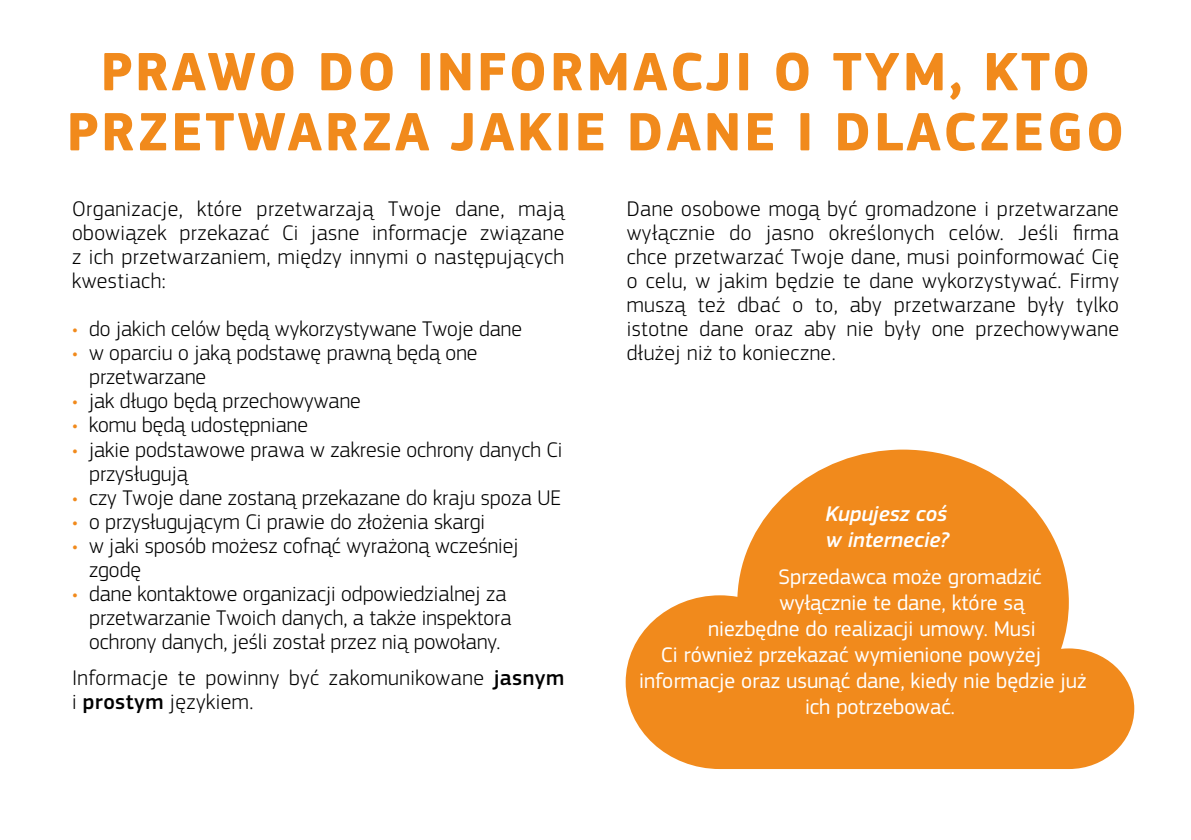
<style>
.page{position:relative;width:1191px;height:840px;background:#fff}
.page>*{position:absolute;margin:0;border:0;box-sizing:border-box;transform-origin:0 0}
._2-Title{font:700 56px/60px "EC Square Sans Pro";letter-spacing:.05em;color:#f18a1c;text-align:center}
._4-Body_Black{font:300 22px/24px "EC Square Sans Pro";color:#000}
.t1{font:22px "EC Square Sans Pro";color:#fff}
._4-Body_Black-2{font:300 22px/24px "EC Square Sans Pro";letter-spacing:.02em;color:#000}
.t2{font:italic 500 22px/26px "EC Square Sans Pro";color:#fff}
.s1{color:#f18a1c}
.s2{font-weight:500}
</style>
<div class="page">
<svg style="left:625px;top:449px;width:509px;height:319px;fill:#f18a1c"></svg>
<h1 class="_2-Title" style="left:67px;top:44px;width:1059px">PRAWO DO INFORMACJI O TYM, KTO<br>PRZETWARZA JAKIE DANE I DLACZEGO</h1>
<p class="_4-Body_Black" style="left:72px;top:197px;width:494px;text-align:justify">Organizacje, które przetwarzają Twoje dane, mają obowiązek przekazać Ci jasne informacje związane z ich przetwarzaniem, między innymi o następujących kwestiach:</p>
<p class="_4-Body_Black" style="left:72px;top:317px;width:451px"><span class="s1">•</span> do jakich celów będą wykorzystywane Twoje dane</p>
<p class="_4-Body_Black" style="left:89px;top:341px;width:390px;text-indent:-17px"><span class="s1">•</span> w oparciu o jaką podstawę prawną będą one przetwarzane</p>
<p class="_4-Body_Black" style="left:72px;top:389px;width:290px"><span class="s1">•</span> jak długo będą przechowywane</p>
<p class="_4-Body_Black" style="left:72px;top:413px;width:237px"><span class="s1">•</span> komu będą udostępniane</p>
<p class="_4-Body_Black" style="left:89px;top:437px;width:475px;text-indent:-17px"><span class="s1">•</span> jakie podstawowe prawa w zakresie ochrony danych Ci przysługują</p>
<p class="_4-Body_Black" style="left:72px;top:485px;width:490px"><span class="s1">•</span> czy Twoje dane zostaną przekazane do kraju spoza UE</p>
<p class="_4-Body_Black" style="left:72px;top:509px;width:414px"><span class="s1">•</span> o przysługującym Ci prawie do złożenia skargi</p>
<p class="_4-Body_Black" style="left:89px;top:533px;width:431px;text-indent:-17px"><span class="s1">•</span> w jaki sposób możesz cofnąć wyrażoną wcześniej zgodę</p>
<p class="_4-Body_Black" style="left:89px;top:581px;width:424px;text-indent:-17px"><span class="s1">•</span> dane kontaktowe organizacji odpowiedzialnej za przetwarzanie Twoich danych, a także inspektora ochrony danych, jeśli został przez nią powołany.</p>
<p class="_4-Body_Black-2" style="left:72px;top:665px;width:494px">Informacje te powinny być zakomunikowane <span class="s2">jasnym </span>i <span class="s2">prostym</span> językiem.</p>
<p class="_4-Body_Black" style="left:626px;top:197px;width:494px;text-align:justify">Dane osobowe mogą być gromadzone i przetwarzane wyłącznie do jasno określonych celów. Jeśli firma chce przetwarzać Twoje dane, musi poinformować Cię o celu, w jakim będzie te dane wykorzystywać. Firmy muszą też dbać o to, aby przetwarzane były tylko istotne dane oraz aby nie były one przechowywane dłużej niż to konieczne.</p>
<p class="t2" style="left:825px;top:500px;width:125px">Kupujesz coś w internecie?</p>
<p class="t1" style="left:778px;top:563px;width:265px">Sprzedawca może gromadzić</p>
<p class="t1" style="left:779px;top:589px;width:247px">wyłącznie te dane, które są</p>
<p class="t1" style="left:708px;top:615px;width:329px">niezbędne do realizacji umowy. Musi</p>
<p class="t1" style="left:661px;top:641px;width:381px">Ci również przekazać wymienione powyżej</p>
<p class="t1" style="left:639px;top:667px;width:449px">informacje oraz usunąć dane, kiedy nie będzie już</p>
<p class="t1" style="left:805px;top:693px;width:151px">ich potrzebować.</p>
</div>
